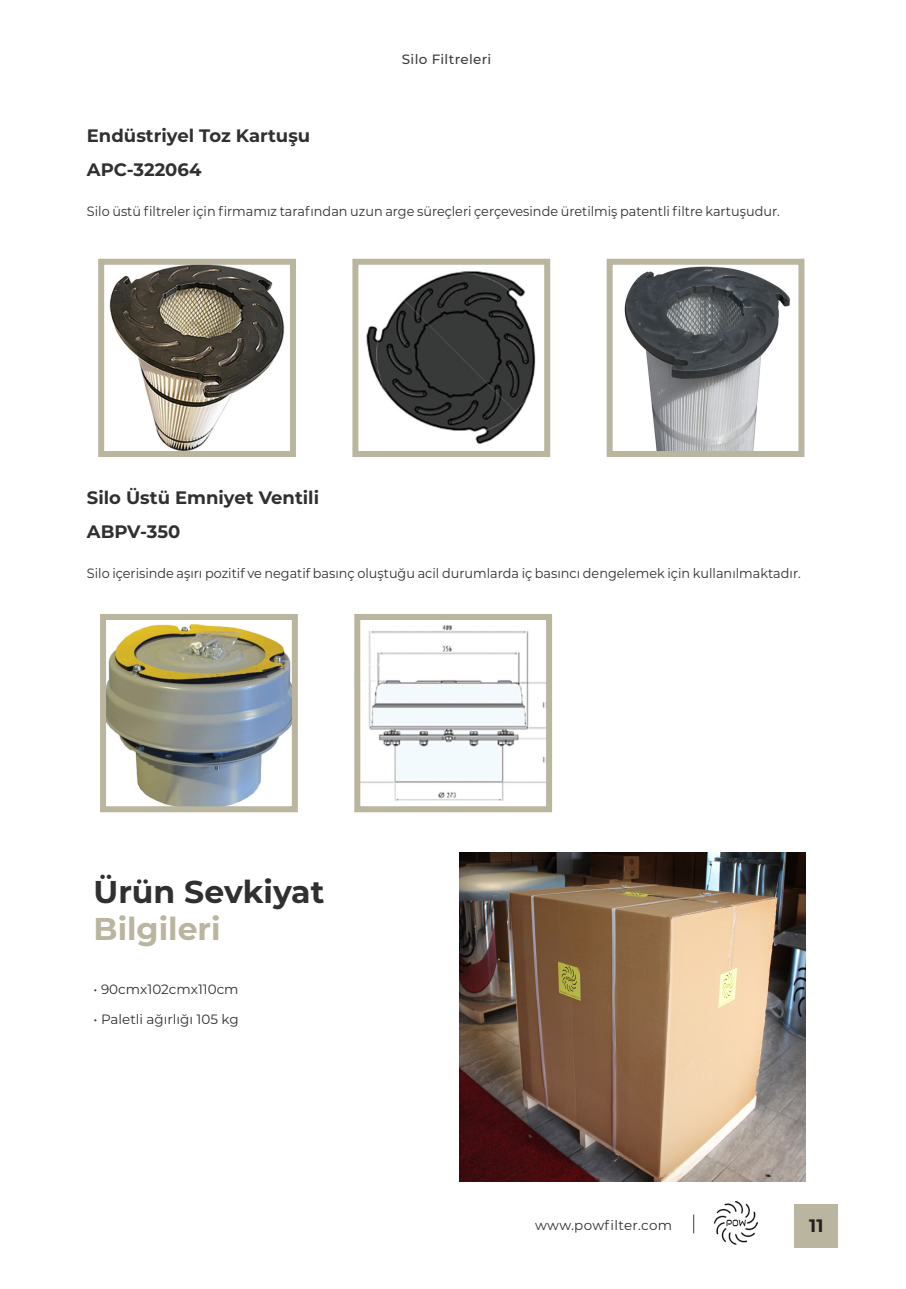
<style>
.page{position:relative;width:906px;height:1289px;background:#fff}
.page>*{position:absolute;margin:0;border:0;box-sizing:border-box;transform-origin:0 0}
.t1{font:700 31.5px "Montserrat";color:#312f30}
.t2{font:700 31.5px "Montserrat";color:#b9b59e}
.t3{font:700 18px "Montserrat";color:#312f30}
.t4{font:700 18px "Montserrat";color:#231f20}
.t5{font:13.5px "Montserrat";color:#312f30;scale:.95 1}
.t6{font:13.5px "Montserrat";color:#312f30}
.t7{font:13.5px "Montserrat";letter-spacing:.025em;color:#312f30}
.t8{font:500 13.5px "Montserrat";letter-spacing:.025em;color:#3e3e3f}
</style>
<div class="page">
<div style="left:795px;top:1203px;width:43px;height:44px;background:#b9b59e"></div>
<img style="left:714px;top:1201px;width:44px;height:43px">
<svg style="left:693px;top:1214px;width:1px;height:19px"></svg>
<img style="left:109px;top:266px;width:176px;height:184px">
<div style="left:98px;top:259px;width:198px;height:198px;border:6px solid #b9b59e"></div>
<img style="left:366px;top:271px;width:170px;height:173px">
<div style="left:352px;top:259px;width:198px;height:198px;border:6px solid #b9b59e"></div>
<img style="left:624px;top:266px;width:166px;height:184px">
<div style="left:606px;top:259px;width:198px;height:198px;border:6px solid #b9b59e"></div>
<img style="left:361px;top:625px;width:184px;height:177px">
<div style="left:354px;top:614px;width:198px;height:198px;border:6px solid #b9b59e"></div>
<img style="left:107px;top:624px;width:184px;height:181px">
<div style="left:100px;top:614px;width:198px;height:198px;border:6px solid #b9b59e"></div>
<img style="left:459px;top:853px;width:346px;height:328px">
<p class="t3" style="left:87px;top:122px;width:225px">Endüstriyel Toz Kartuşu</p>
<p class="t3" style="left:87px;top:156px;width:116px">APC-322064</p>
<p class="t8" style="left:402px;top:50px;width:91px">Silo Filtreleri</p>
<p class="t5" style="left:87px;top:202px;width:731px">Silo üstü filtreler için firmamız tarafından uzun arge süreçleri çerçevesinde üretilmiş patentli filtre kartuşudur.</p>
<p class="t3" style="left:87px;top:484px;width:234px">Silo Üstü Emniyet Ventili</p>
<p class="t3" style="left:87px;top:518px;width:95px">ABPV-350</p>
<p class="t5" style="left:87px;top:564px;width:753px">Silo içerisinde aşırı pozitif ve negatif basınç oluştuğu acil durumlarda iç basıncı dengelemek için kullanılmaktadır.</p>
<p class="t1" style="left:94px;top:868px;width:232px">Ürün Sevkiyat</p>
<p class="t2" style="left:94px;top:906px;width:128px">Bilgileri</p>
<p class="t6" style="left:94px;top:979px;width:147px">• 90cmx102cmx110cm</p>
<p class="t6" style="left:94px;top:1010px;width:147px">• Paletli ağırlığı 105 kg</p>
<p class="t7" style="left:535px;top:1215px;width:139px">www.powfilter.com</p>
<h2 class="t4" style="left:809px;top:1212px;width:16px">11</h2>
</div>
